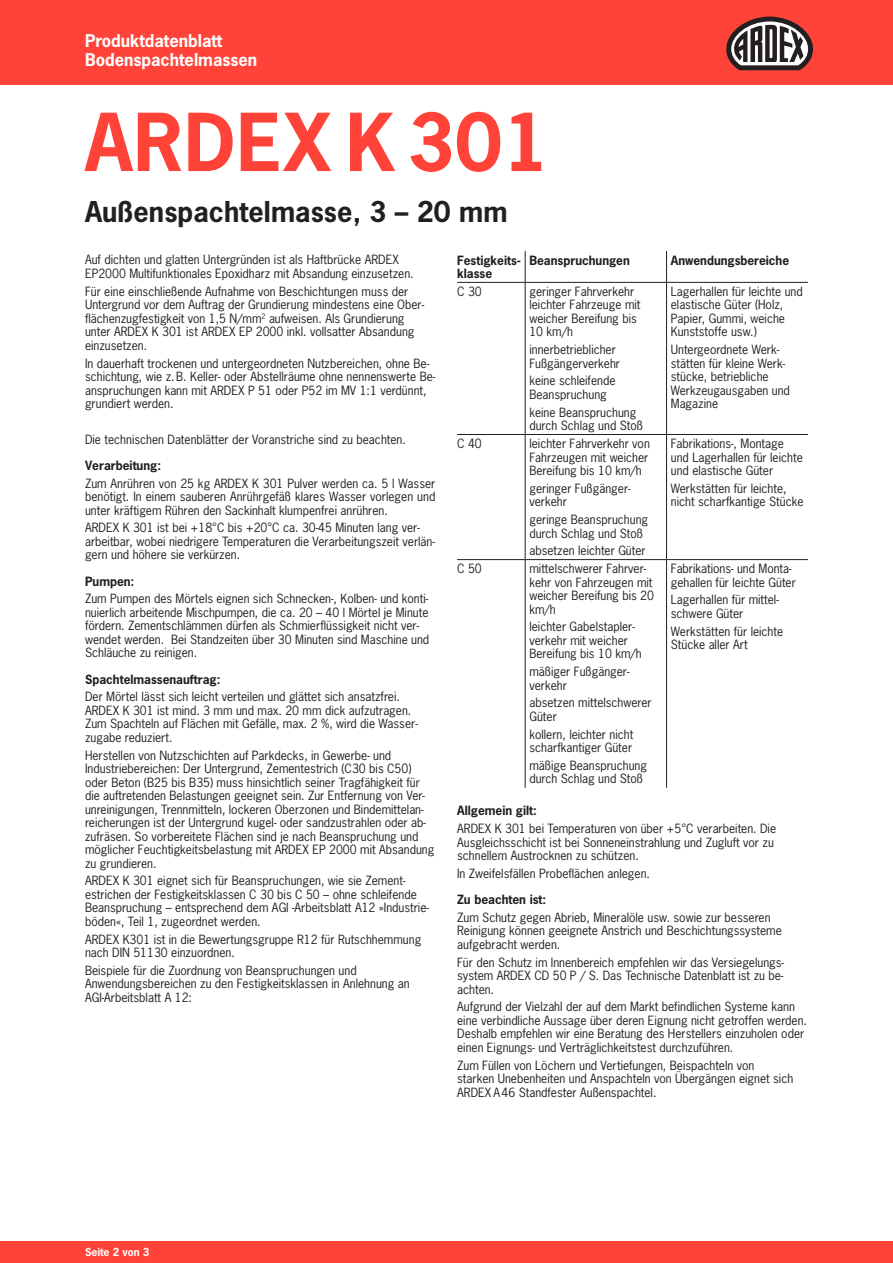
<style>
.page{position:relative;width:893px;height:1263px;background:#fff}
.page>*{position:absolute;margin:0;border:0;box-sizing:border-box;transform-origin:0 0}
.t1{font:700 75px "News Gothic Std";letter-spacing:.015em;color:#ff4338}
.t2{font:700 27px "News Gothic Std";letter-spacing:.005em;color:#231f20}
.t3{font:700 16.5px/19.5px "News Gothic Std";color:#fff}
.t4{font:12px/13.5px "News Gothic Std";color:#231f20}
.t5{font:700 12px/13.5px "News Gothic Std";color:#231f20}
.t6{font:700 10.5px "News Gothic Std";color:#fff}
</style>
<div class="page">
<div style="left:0;top:0;width:893px;height:85px;background:#ff4338"></div>
<div style="left:0;top:1242px;width:893px;height:21px;background:#ff4338"></div>
<hr style="left:457px;top:282px;width:68px;height:1px;background:#231f20">
<hr style="left:525px;top:282px;width:141px;height:1px;background:#231f20">
<hr style="left:666px;top:282px;width:142px;height:1px;background:#231f20">
<hr style="left:525px;top:251px;width:1px;height:31px;background:#231f20">
<hr style="left:666px;top:251px;width:1px;height:31px;background:#231f20">
<hr style="left:525px;top:283px;width:1px;height:151px;background:#231f20">
<hr style="left:666px;top:283px;width:1px;height:151px;background:#231f20">
<hr style="left:525px;top:435px;width:1px;height:124px;background:#231f20">
<hr style="left:666px;top:435px;width:1px;height:124px;background:#231f20">
<hr style="left:525px;top:560px;width:1px;height:228px;background:#231f20">
<hr style="left:666px;top:560px;width:1px;height:228px;background:#231f20">
<hr style="left:457px;top:434px;width:68px;height:1px;background:#231f20">
<hr style="left:525px;top:434px;width:141px;height:1px;background:#231f20">
<hr style="left:666px;top:434px;width:142px;height:1px;background:#231f20">
<hr style="left:457px;top:559px;width:68px;height:1px;background:#231f20">
<hr style="left:525px;top:559px;width:141px;height:1px;background:#231f20">
<hr style="left:666px;top:559px;width:142px;height:1px;background:#231f20">
<svg style="left:726px;top:17px;width:87px;height:53px"></svg>
<h3 class="t3" style="left:85px;top:31px;width:174px">Produktdatenblatt<br>Bodenspachtelmassen</h3>
<h1 class="t1" style="left:85px;top:93px;width:466px">ARDEX K 301</h1>
<h2 class="t2" style="left:85px;top:194px;width:424px">Außenspachtelmasse, 3 – 20 mm</h2>
<p class="t4" style="left:85px;top:253px;width:330px">Auf dichten und glatten Untergründen ist als Haftbrücke ARDEX<br>EP2000 Multifunktionales Epoxidharz mit Absandung einzusetzen.</p>
<p class="t4" style="left:85px;top:284px;width:341px">Für eine einschließende Aufnahme von Beschichtungen muss der Untergrund vor dem Auftrag der Grundierung mindestens eine Ober&shy;flächenzugfestigkeit von 1,5 N/mm<sup>2</sup> aufweisen. Als Grundierung unter ARDEX K 301 ist ARDEX EP 2000 inkl. vollsatter Absandung einzusetzen.</p>
<p class="t4" style="left:85px;top:356px;width:352px">In dauerhaft trockenen und untergeordneten Nutzbereichen, ohne Be&shy;schichtung, wie z.B. Keller- oder Abstellräume ohne nennenswerte Be&shy;anspruchungen kann mit ARDEX P 51 oder P52 im MV 1:1 verdünnt, grundiert werden.</p>
<p class="t4" style="left:85px;top:432px;width:322px">Die technischen Datenblätter der Voranstriche sind zu beachten.</p>
<p class="t5" style="left:85px;top:458px;width:78px">Verarbeitung:</p>
<p class="t4" style="left:85px;top:476px;width:352px;text-align:justify">Zum Anrühren von 25 kg ARDEX K 301 Pulver werden ca. 5 l Wasser benötigt. In einem sauberen Anrührgefäß klares Wasser vorlegen und unter kräftigem Rühren den Sackinhalt klumpenfrei anrühren.</p>
<p class="t4" style="left:85px;top:521px;width:351px">ARDEX K 301 ist bei +18°C bis +20°C ca. 30-45 Minuten lang ver&shy;arbeitbar, wobei niedrigere Temperaturen die Verarbeitungszeit verlän&shy;gern und höhere sie verkürzen.</p>
<p class="t5" style="left:85px;top:574px;width:51px">Pumpen:</p>
<p class="t4" style="left:85px;top:592px;width:346px">Zum Pumpen des Mörtels eignen sich Schnecken-, Kolben- und konti&shy;nuierlich arbeitende Mischpumpen, die ca. 20 – 40 l Mörtel je Minute fördern. Zementschlämmen dürfen als Schmierflüssigkeit nicht ver&shy;wendet werden. Bei Standzeiten über 30 Minuten sind Maschine und Schläuche zu reinigen.</p>
<p class="t5" style="left:85px;top:672px;width:137px">Spachtelmassenauftrag:</p>
<p class="t4" style="left:85px;top:690px;width:334px">Der Mörtel lässt sich leicht verteilen und glättet sich ansatzfrei.<br>ARDEX K 301 ist mind. 3 mm und max. 20 mm dick aufzutragen.<br>Zum Spachteln auf Flächen mit Gefälle, max. 2 %, wird die Wasser&shy;zugabe reduziert.</p>
<p class="t4" style="left:85px;top:748px;width:351px">Herstellen von Nutzschichten auf Parkdecks, in Gewerbe- und Industriebereichen: Der Untergrund, Zementestrich (C30 bis C50) oder Beton (B25 bis B35) muss hinsichtlich seiner Tragfähigkeit für die auftretenden Belastungen geeignet sein. Zur Entfernung von Ver&shy;unreinigungen, Trennmitteln, lockeren Oberzonen und Bindemittelan&shy;reicherungen ist der Untergrund kugel- oder sandzustrahlen oder ab&shy;zufräsen. So vorbereitete Flächen sind je nach Beanspruchung und möglicher Feuchtigkeitsbelastung mit ARDEX EP 2000 mit Absandung zu grundieren.</p>
<p class="t4" style="left:85px;top:874px;width:345px">ARDEX K 301 eignet sich für Beanspruchungen, wie sie Zement&shy;estrichen der Festigkeitsklassen C 30 bis C 50 – ohne schleifende Beanspruchung – entsprechend dem AGI -Arbeitsblatt A12 »Industrie&shy;böden«, Teil 1, zugeordnet werden.</p>
<p class="t4" style="left:85px;top:932px;width:338px">ARDEX K301 ist in die Bewertungsgruppe R12 für Rutschhemmung nach DIN 51130 einzuordnen.</p>
<p class="t4" style="left:85px;top:963px;width:326px">Beispiele für die Zuordnung von Beanspruchungen und<br>Anwendungsbereichen zu den Festigkeitsklassen in Anlehnung an<br>AGI-Arbeitsblatt A 12:</p>
<p class="t5" style="left:457px;top:253px;width:65px">Festigkeits&shy;klasse</p>
<p class="t5" style="left:529px;top:253px;width:102px">Beanspruchungen</p>
<p class="t5" style="left:671px;top:253px;width:120px">Anwendungsbereiche</p>
<p class="t4" style="left:457px;top:285px;width:26px">C 30</p>
<p class="t4" style="left:529px;top:285px;width:113px">geringer Fahrverkehr leichter Fahrzeuge mit weicher Bereifung bis<br>10 km/h</p>
<p class="t4" style="left:529px;top:343px;width:92px">innerbetrieblicher<br>Fußgängerverkehr</p>
<p class="t4" style="left:529px;top:374px;width:88px">keine schleifende<br>Beanspruchung</p>
<p class="t4" style="left:529px;top:405px;width:115px">keine Beanspruchung durch Schlag und Stoß</p>
<p class="t4" style="left:671px;top:285px;width:133px">Lagerhallen für leichte und elastische Güter (Holz,<br>Papier, Gummi, weiche<br>Kunststoffe usw.)</p>
<p class="t4" style="left:671px;top:343px;width:121px">Untergeordnete Werk&shy;stätten für kleine Werk&shy;stücke, betriebliche<br>Werkzeugausgaben und<br>Magazine</p>
<p class="t4" style="left:457px;top:437px;width:26px">C 40</p>
<p class="t4" style="left:529px;top:437px;width:122px">leichter Fahrverkehr von<br>Fahrzeugen mit weicher<br>Bereifung bis 10 km/h</p>
<p class="t4" style="left:529px;top:481px;width:103px">geringer Fußgänger&shy;verkehr</p>
<p class="t4" style="left:529px;top:513px;width:120px">geringe Beanspruchung durch Schlag und Stoß</p>
<p class="t4" style="left:529px;top:544px;width:118px">absetzen leichter Güter</p>
<p class="t4" style="left:457px;top:562px;width:26px">C 50</p>
<p class="t4" style="left:529px;top:562px;width:126px">mittelschwerer Fahrver&shy;kehr von Fahrzeugen mit weicher Bereifung bis 20 km/h</p>
<p class="t4" style="left:529px;top:620px;width:114px">leichter Gabelstapler&shy;verkehr mit weicher<br>Bereifung bis 10 km/h</p>
<p class="t4" style="left:529px;top:665px;width:102px">mäßiger Fußgänger&shy;verkehr</p>
<p class="t4" style="left:529px;top:696px;width:124px">absetzen mittelschwerer<br>Güter</p>
<p class="t4" style="left:529px;top:727px;width:105px">kollern, leichter nicht scharfkantiger Güter</p>
<p class="t4" style="left:529px;top:758px;width:119px">mäßige Beanspruchung durch Schlag und Stoß</p>
<p class="t4" style="left:671px;top:437px;width:133px">Fabrikations-, Montage und Lagerhallen für leichte und elastische Güter</p>
<p class="t4" style="left:671px;top:481px;width:134px">Werkstätten für leichte, nicht scharfkantige Stücke</p>
<p class="t4" style="left:671px;top:562px;width:127px">Fabrikations- und Monta&shy;gehallen für leichte Güter</p>
<p class="t4" style="left:671px;top:593px;width:109px">Lagerhallen für mittel&shy;schwere Güter</p>
<p class="t4" style="left:671px;top:624px;width:114px">Werkstätten für leichte<br>Stücke aller Art</p>
<p class="t5" style="left:457px;top:804px;width:81px">Allgemein gilt:</p>
<p class="t4" style="left:457px;top:822px;width:320px">ARDEX K 301 bei Temperaturen von über +5°C verarbeiten. Die<br>Ausgleichsschicht ist bei Sonneneinstrahlung und Zugluft vor zu schnellem Austrocknen zu schützen.</p>
<p class="t4" style="left:457px;top:866px;width:194px">In Zweifelsfällen Probeflächen anlegen.</p>
<p class="t5" style="left:457px;top:893px;width:91px">Zu beachten ist:</p>
<p class="t4" style="left:457px;top:910px;width:326px">Zum Schutz gegen Abrieb, Mineralöle usw. sowie zur besseren<br>Reinigung können geeignete Anstrich und Beschichtungssysteme aufgebracht werden.</p>
<p class="t4" style="left:457px;top:955px;width:328px;text-align:justify">Für den Schutz im Innenbereich empfehlen wir das Versiegelungs&shy;system ARDEX CD 50 P / S. Das Technische Datenblatt ist zu be&shy;achten.</p>
<p class="t4" style="left:457px;top:1000px;width:351px">Aufgrund der Vielzahl der auf dem Markt befindlichen Systeme kann eine verbindliche Aussage über deren Eignung nicht getroffen werden.<br>Deshalb empfehlen wir eine Beratung des Herstellers einzuholen oder einen Eignungs- und Verträglichkeitstest durchzuführen.</p>
<p class="t4" style="left:457px;top:1058px;width:338px">Zum Füllen von Löchern und Vertiefungen, Beispachteln von starken Unebenheiten und Anspachteln von Übergängen eignet sich<br>ARDEX A46 Standfester Außenspachtel.</p>
<p class="t6" style="left:85px;top:1245px;width:66px">Seite 2 von 3</p>
</div>
